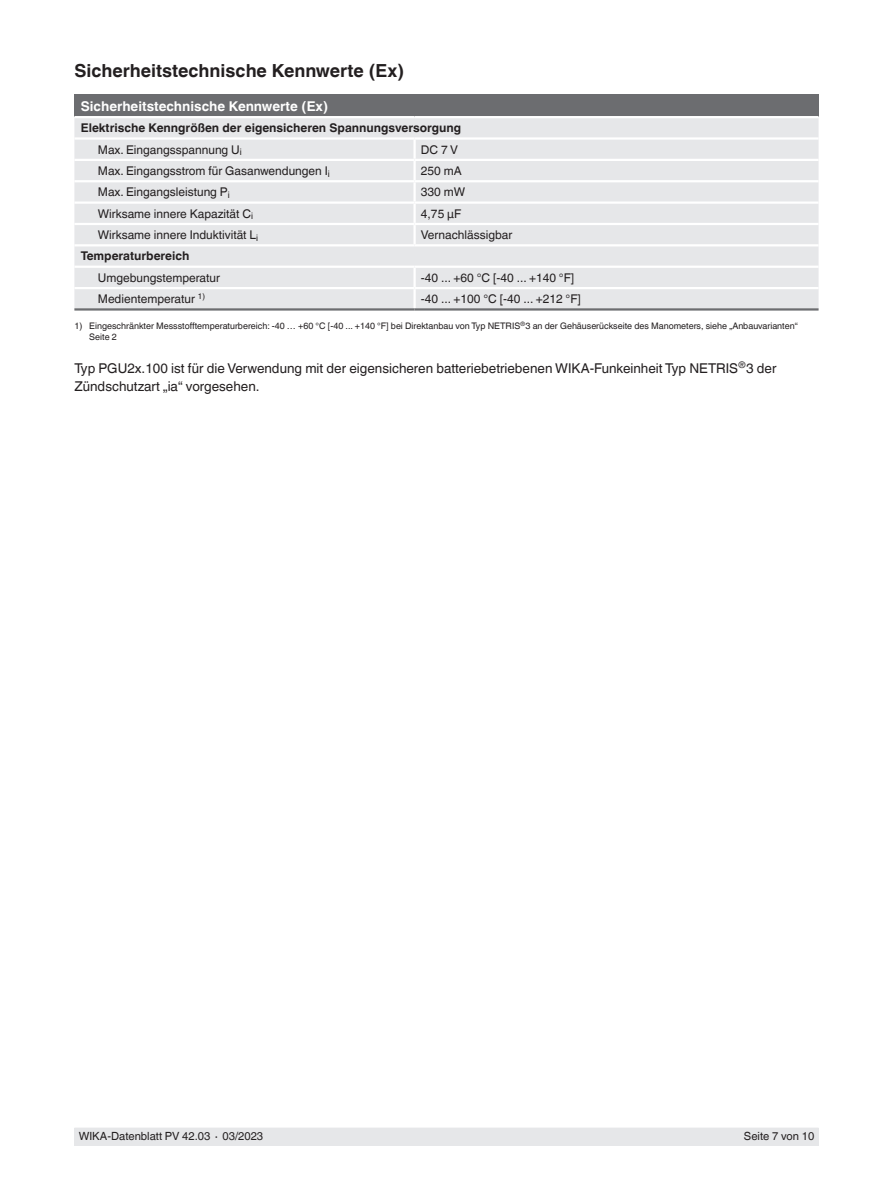
<style>
.page{position:relative;width:893px;height:1188px;background:#fff}
.page>*{position:absolute;margin:0;border:0;box-sizing:border-box;transform-origin:0 0}
.t1{font:700 18px "Helvetica World";color:#231f20}
.t2{font:13.5px/18px "Helvetica World";color:#231f20}
.t3{font:700 13.5px "Helvetica World";color:#fff}
.t4{font:12px "Helvetica World";color:#231f20}
.t5{font:700 12px/21.3px "Helvetica World";color:#231f20}
.t6{font:11.25px "Helvetica World";color:#231f20}
.t7{font:9px/10.5px "Helvetica World";color:#231f20}
.s1{font-weight:400}
</style>
<div class="page">
<div style="left:74px;top:1128px;width:745px;height:17px;background:#e6e7e9"></div>
<div style="left:74px;top:95px;width:745px;height:22px;background:#6c6d70"></div>
<div style="left:74px;top:118px;width:745px;height:190px;background:#e6e7e9"></div>
<hr style="left:74px;top:137px;width:341px;height:3px;background:#fff">
<hr style="left:415px;top:137px;width:404px;height:3px;background:#fff">
<hr style="left:413px;top:140px;width:3px;height:19px;background:#fff">
<hr style="left:74px;top:159px;width:341px;height:2px;background:#fff">
<hr style="left:415px;top:159px;width:404px;height:2px;background:#fff">
<hr style="left:413px;top:161px;width:3px;height:19px;background:#fff">
<hr style="left:74px;top:180px;width:341px;height:2px;background:#fff">
<hr style="left:415px;top:180px;width:404px;height:2px;background:#fff">
<hr style="left:413px;top:182px;width:3px;height:19px;background:#fff">
<hr style="left:74px;top:201px;width:341px;height:3px;background:#fff">
<hr style="left:415px;top:201px;width:404px;height:3px;background:#fff">
<hr style="left:413px;top:204px;width:3px;height:19px;background:#fff">
<hr style="left:74px;top:223px;width:341px;height:2px;background:#fff">
<hr style="left:415px;top:223px;width:404px;height:2px;background:#fff">
<hr style="left:413px;top:225px;width:3px;height:19px;background:#fff">
<hr style="left:74px;top:266px;width:341px;height:2px;background:#fff">
<hr style="left:415px;top:266px;width:404px;height:2px;background:#fff">
<hr style="left:413px;top:268px;width:3px;height:19px;background:#fff">
<hr style="left:415px;top:287px;width:404px;height:2px;background:#fff">
<hr style="left:413px;top:289px;width:3px;height:19px;background:#fff">
<hr style="left:74px;top:308px;width:341px;height:3px;background:#6c6d70">
<hr style="left:415px;top:308px;width:404px;height:3px;background:#6c6d70">
<hr style="left:74px;top:116px;width:341px;height:2px;background:#fff">
<hr style="left:415px;top:116px;width:404px;height:2px;background:#fff">
<hr style="left:74px;top:244px;width:341px;height:2px;background:#fff">
<hr style="left:415px;top:244px;width:404px;height:2px;background:#fff">
<hr style="left:74px;top:287px;width:341px;height:2px;background:#fff">
<h1 class="t1" style="left:74px;top:60px;width:331px">Sicherheitstechnische Kennwerte (Ex)</h1>
<p class="t3" style="left:81px;top:98px;width:249px">Sicherheitstechnische Kennwerte (Ex)</p>
<p class="t5" style="left:98px;top:117px;width:365px;text-indent:-17px">Elektrische Kenngrößen der eigensicheren Spannungsversorgung<br><span class="s1">Max. Eingangsspannung U</span><sub>i</sub></p>
<p class="t4" style="left:421px;top:142px;width:39px">DC 7 V</p>
<p class="t4" style="left:98px;top:164px;width:234px">Max. Eingangsstrom für Gasanwendungen I<sub>i</sub></p>
<p class="t4" style="left:421px;top:164px;width:42px">250 mA</p>
<p class="t4" style="left:98px;top:185px;width:133px">Max. Eingangsleistung P<sub>i</sub></p>
<p class="t4" style="left:421px;top:185px;width:46px">330 mW</p>
<p class="t4" style="left:98px;top:206px;width:157px">Wirksame innere Kapazität C<sub>i</sub></p>
<p class="t4" style="left:421px;top:206px;width:42px">4,75 μF</p>
<p class="t4" style="left:98px;top:228px;width:162px">Wirksame innere Induktivität L<sub>i</sub></p>
<p class="t4" style="left:421px;top:228px;width:93px">Vernachlässigbar</p>
<p class="t5" style="left:81px;top:246px;width:110px">Temperaturbereich</p>
<p class="t4" style="left:98px;top:271px;width:124px">Umgebungstemperatur</p>
<p class="t4" style="left:421px;top:271px;width:155px">-40 ... +60 °C [-40 ... +140 °F]</p>
<p class="t4" style="left:98px;top:292px;width:109px">Medientemperatur <sup>1)</sup></p>
<p class="t4" style="left:421px;top:292px;width:161px">-40 ... +100 °C [-40 ... +212 °F]</p>
<p class="t7" style="left:89px;top:321px;width:710px;text-indent:-15px">1) Eingeschränkter Messstofftemperaturbereich: -40 … +60 °C [-40 ... +140 °F] bei Direktanbau von Typ NETRIS<sup>®</sup>3 an der Gehäuserückseite des Manometers, siehe „Anbauvarianten“<br>Seite 2</p>
<p class="t2" style="left:74px;top:359px;width:703px">Typ PGU2x.100 ist für die Verwendung mit der eigensicheren batteriebetriebenen WIKA-Funkeinheit Typ NETRIS<sup>®</sup>3 der<br>Zündschutzart „ia“ vorgesehen.</p>
<p class="t6" style="left:79px;top:1130px;width:186px">WIKA-Datenblatt PV 42.03 ∙ 03/2023</p>
<p class="t6" style="left:744px;top:1130px;width:72px">Seite 7 von 10</p>
</div>
